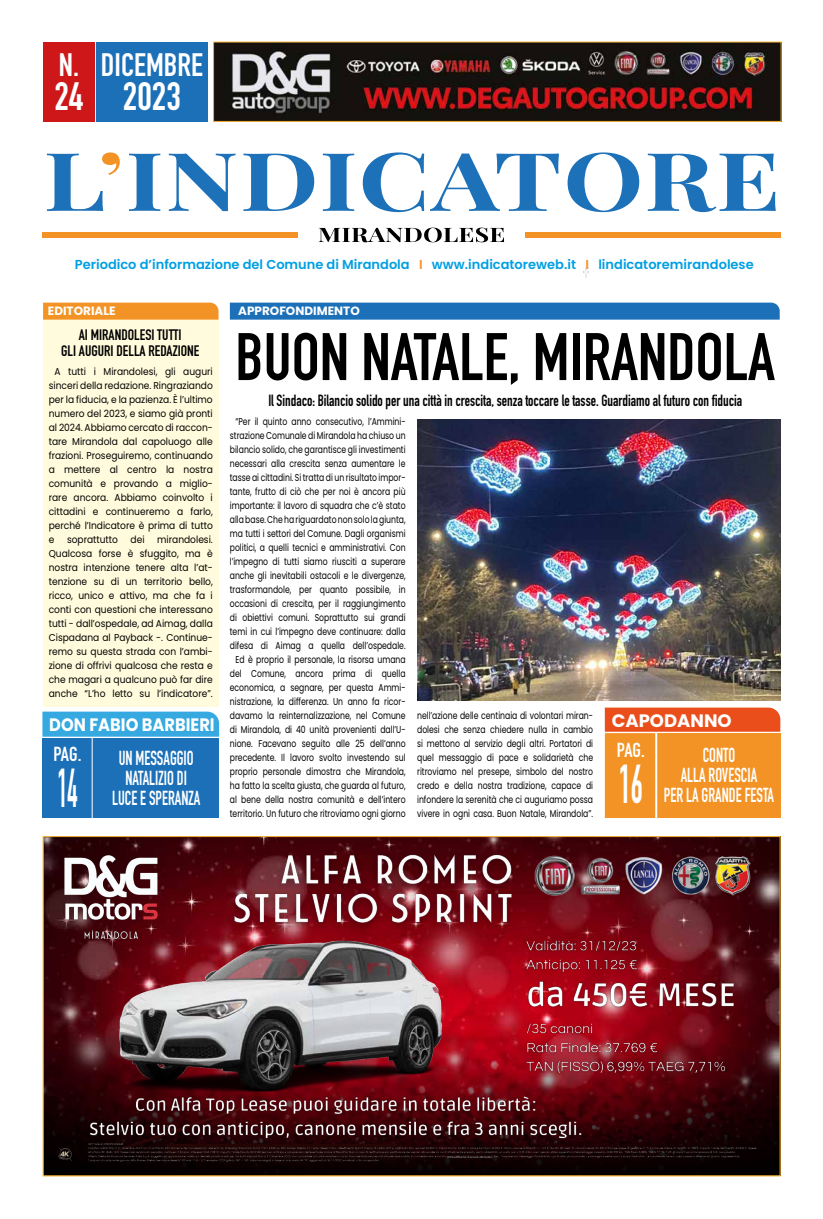
<style>
.page{position:relative;width:823px;height:1219px;background:#fff}
.page>*{position:absolute;margin:0;border:0;box-sizing:border-box;transform-origin:0 0}
.t1{font:700 66px "DIN Condensed";color:#000}
.t2{font:700 54px "DIN Condensed";color:#fff;scale:.6 1}
.t3{font:700 54px "DIN Condensed";color:#fff;scale:.5 1}
.t4{font:700 39px "DIN Condensed";color:#fff}
.t5{font:700 32px "DIN Condensed";color:#fff}
.t6{font:700 20px/20px "DIN Condensed";color:#fff;text-align:center;scale:.8 1}
.t7{font:700 20px "DIN Condensed";color:#fff}
.t8{font:700 18px "Poppins";color:#fff;scale:.9 1}
.t9{font:700 18px "Poppins";color:#fff}
.t10{font:700 16px "DIN Condensed";color:#000;scale:.9 1}
.t11{font:700 15px/16px "DIN Condensed";color:#000;text-align:center}
.t12{font:600 13px "Poppins";color:#009fe3}
.t13{font:700 12px "Poppins";color:#fff}
.t14{font:10px/14px "Poppins";color:#000;text-align:center;scale:.77 1}
.t15{font:10px/14px "Poppins";color:#000;text-align:justify;scale:.91 1}
.s1{color:#f39325}
</style>
<div class="page">
<div style="left:43px;top:232px;width:255px;height:6px;background:#f39325"></div>
<div style="left:524px;top:232px;width:256px;height:6px;background:#f39325"></div>
<svg style="left:583px;top:267px;width:6px;height:11px"></svg>
<div style="left:43px;top:320px;width:175px;height:387px;background:#fffbdc"></div>
<div style="left:230px;top:303px;width:549px;height:17px;background:#1c70b8"></div>
<div style="left:43px;top:303px;width:175px;height:17px;background:#f39325"></div>
<div style="left:43px;top:42px;width:52px;height:79px;background:#cd1719"></div>
<div style="left:96px;top:42px;width:112px;height:79px;background:#1c70b8"></div>
<svg style="left:604px;top:708px;width:175px;height:109px;background:#f18628"></svg>
<svg style="left:42px;top:712px;width:177px;height:105px;background:#267fc2"></svg>
<img style="left:417px;top:420px;width:363px;height:280px">
<svg style="left:318px;top:228px;width:186px;height:14px"></svg>
<svg style="left:129px;top:152px;width:646px;height:60px"></svg>
<svg style="left:47px;top:152px;width:73px;height:59px"></svg>
<img style="left:215px;top:44px;width:564px;height:76px">
<div style="left:213px;top:42px;width:568px;height:80px;border:1px solid #f9b234"></div>
<img style="left:45px;top:838px;width:733px;height:336px">
<img style="left:530px;top:849px;width:225px;height:56px">
<svg style="left:449px;top:1165px;width:6px;height:6px"></svg>
<img style="left:58px;top:853px;width:105px;height:71px">
<img style="left:89px;top:924px;width:419px;height:167px">
<img style="left:58px;top:1149px;width:14px;height:12px">
<img style="left:223px;top:845px;width:299px;height:91px">
<img style="left:522px;top:937px;width:216px;height:140px">
<img style="left:88px;top:1142px;width:668px;height:20px">
<img style="left:84px;top:1091px;width:503px;height:52px">
<img style="left:82px;top:926px;width:59px;height:16px">
<h3 class="t5" style="left:59px;top:43px;width:22px">N.</h3>
<h3 class="t4" style="left:54px;top:70px;width:31px">24</h3>
<h3 class="t5" style="left:101px;top:43px;width:103px">DICEMBRE</h3>
<h3 class="t4" style="left:123px;top:70px;width:60px">2023</h3>
<h3 class="t12" style="left:75px;top:257px;width:680px">Periodico d’informazione del Comune di Mirandola <span class="s1">I</span> www.indicatoreweb.it <span class="s1">I</span> lindicatoremirandolese</h3>
<p class="t13" style="left:48px;top:304px;width:69px">EDITORIALE</p>
<p class="t13" style="left:238px;top:304px;width:123px">APPROFONDIMENTO</p>
<h3 class="t11" style="left:61px;top:327px;width:140px">AI MIRANDOLESI TUTTI<br>GLI AUGURI DELLA REDAZIONE</h3>
<h1 class="t1" style="left:235px;top:313px;width:540px">BUON NATALE, MIRANDOLA</h1>
<h3 class="t10" style="left:268px;top:389px;width:527px">Il Sindaco: Bilancio solido per una città in crescita, senza toccare le tasse. Guardiamo al futuro con fiducia</h3>
<p class="t15" style="left:49px;top:365px;width:182px;text-indent:6px">A tutti i Mirandolesi, gli auguri sinceri della redazione. Ringraziando per la fiducia, e la pazienza. È l’ultimo numero del 2023, e siamo già pronti al 2024. Abbiamo cercato di raccon&shy;tare Mirandola dal capoluogo alle frazioni. Proseguiremo, continuando a mettere al centro la nostra comunità e provando a miglio&shy;rare ancora. Abbiamo coinvolto i cittadini e continueremo a farlo, perché l’Indicatore è prima di tutto e</p>
<p class="t14" style="left:230px;top:415px;width:230px">“Per il quinto anno consecutivo, l’Ammini&shy;strazione Comunale di Mirandola ha chiuso un bilancio solido, che garantisce gli investimenti necessari alla crescita senza aumentare le tasse ai cittadini. Si tratta di un risultato impor&shy;tante, frutto di ciò che per noi è ancora più importante: il lavoro di squadra che c’è stato alla base. Che ha riguardato non solo la giunta, ma tutti i settori del Comune. Dagli organismi politici, a quelli tecnici e amministrativi. Con l’impegno di tutti siamo riusciti a superare anche gli inevitabili ostacoli e le divergenze, trasformandole, per quanto possibile, in occasioni di crescita, per il raggiungimento di obiettivi comuni. Soprattutto sui grandi temi in cui l’impegno deve continuare: dalla difesa di Aimag a quella dell’ospedale.<br>Ed è proprio il personale, la risorsa umana del Comune, ancora prima di quella economica, a segnare, per questa Ammi&shy;nistrazione, la differenza. Un anno fa ricor&shy;davamo la reinternalizzazione, nel Comune di Mirandola, di 40 unità provenienti dall’U&shy;nione. Facevano seguito alle 25 dell’anno precedente. Il lavoro svolto investendo sul proprio personale dimostra che Mirandola, ha fatto la scelta giusta, che guarda al futuro, al bene della nostra comunità e dell’intero territorio. Un futuro che ritroviamo ogni giorno</p>
<p class="t15" style="left:49px;top:533px;width:182px;text-indent:108px">mirandolesi.<br>Qualcosa forse è sfuggito, ma è nostra intenzione tenere alta l’at&shy;tenzione su di un territorio bello, ricco, unico e attivo, ma che fa i conti con questioni che interessano tutti - dall’ospedale, ad Aimag, dalla Cispadana al Payback -. Continue&shy;remo su questa strada con l’ambi&shy;zione di offrivi qualcosa che resta e che magari a qualcuno può far dire anche “L’ho letto su l’indicatore”.</p>
<p class="t15" style="left:67px;top:533px;width:58px">soprattutto</p>
<p class="t15" style="left:131px;top:533px;width:17px">dei</p>
<p class="t14" style="left:417px;top:709px;width:230px;text-align:justify">nell’azione delle centinaia di volontari miran&shy;dolesi che senza chiedere nulla in cambio si mettono al servizio degli altri. Portatori di quel messaggio di pace e solidarietà che ritroviamo nel presepe, simbolo del nostro credo e della nostra tradizione, capace di infondere la serenità che ci auguriamo possa vivere in ogni casa. Buon Natale, Mirandola”.</p>
<h3 class="t9" style="left:611px;top:710px;width:121px">CAPODANNO</h3>
<h3 class="t8" style="left:49px;top:714px;width:185px">DON FABIO BARBIERI</h3>
<h3 class="t7" style="left:616px;top:737px;width:29px">PAG.</h3>
<h2 class="t2" style="left:618px;top:748px;width:42px">16</h2>
<h3 class="t7" style="left:54px;top:741px;width:29px">PAG.</h3>
<h2 class="t3" style="left:57px;top:752px;width:42px">14</h2>
<h3 class="t6" style="left:663px;top:745px;width:139px">CONTO<br>ALLA ROVESCIA<br>PER LA GRANDE FESTA</h3>
<h3 class="t6" style="left:112px;top:748px;width:112px">UN MESSAGGIO<br>NATALIZIO DI<br>LUCE E SPERANZA</h3>
</div>
